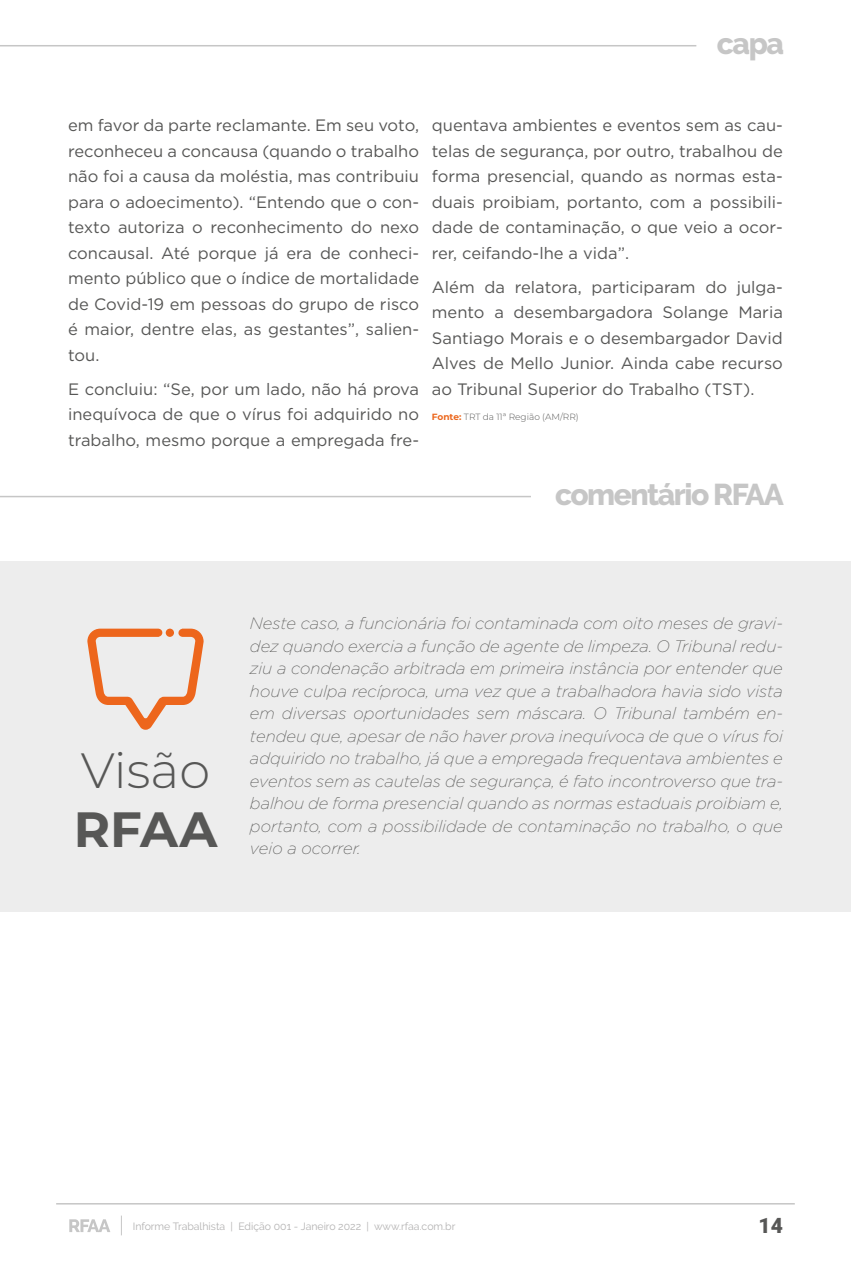
<style>
.page{position:relative;width:851px;height:1276px;background:#fff}
.page>*{position:absolute;margin:0;border:0;box-sizing:border-box;transform-origin:0 0}
.t1{font:300 49.5px "Montserrat";color:#575756}
.t2{font:700 49.5px "Montserrat";color:#575756}
.t3{font:800 30px "Raleway";letter-spacing:-.05em;color:#c6c6c6}
.t4{font:900 21px "Roboto";color:#575756}
.t5{font:16.5px/25.5px "Gotham";color:#575756;text-align:justify}
.t6{font:italic 200 16.5px/22.5px "Gotham";color:#575756;text-align:justify}
.t7{font:10.5px "Raleway";color:#b3b2b2}
.t8{font:300 9px "Montserrat";color:#575756}
.s1{font-weight:700;color:#ec671d}
</style>
<div class="page">
<div style="left:0;top:561px;width:850px;height:351px;background:#ededed"></div>
<svg style="left:87px;top:628px;width:116px;height:102px"></svg>
<div style="left:166px;top:628px;width:8px;height:9px;background:#ed661c;border-radius:50%"></div>
<svg style="left:121px;top:1215px;width:1px;height:20px"></svg>
<hr style="left:56px;top:1203px;width:738px;height:1px;background:#c6c6c6">
<svg style="left:69px;top:1219px;width:41px;height:13px"></svg>
<hr style="left:0;top:45px;width:696px;height:1px;background:#c6c6c6">
<hr style="left:0;top:496px;width:531px;height:1px;background:#c6c6c6">
<h2 class="t3" style="left:716px;top:26px;width:68px">capa</h2>
<p class="t5" style="left:68px;top:112px;width:352px">em favor da parte reclamante. Em seu voto, reconheceu a concausa (quando o trabalho não foi a causa da moléstia, mas contribuiu para o adoecimento). “Entendo que o con&shy;texto autoriza o reconhecimento do nexo concausal. Até porque já era de conheci&shy;mento público que o índice de mortalidade de Covid-19 em pessoas do grupo de risco é maior, dentre elas, as gestantes”, salien&shy;tou.</p>
<p class="t5" style="left:68px;top:376px;width:352px">E concluiu: “Se, por um lado, não há prova inequívoca de que o vírus foi adquirido no trabalho, mesmo porque a empregada fre-</p>
<p class="t5" style="left:432px;top:112px;width:352px">quentava ambientes e eventos sem as cau&shy;telas de segurança, por outro, trabalhou de forma presencial, quando as normas esta&shy;duais proibiam, portanto, com a possibili&shy;dade de contaminação, o que veio a ocor&shy;rer, ceifando-lhe a vida”.</p>
<p class="t5" style="left:432px;top:274px;width:352px">Além da relatora, participaram do julga&shy;mento a desembargadora Solange Maria Santiago Morais e o desembargador David Alves de Mello Junior. Ainda cabe recurso ao Tribunal Superior do Trabalho (TST).</p>
<p class="t8" style="left:432px;top:410px;width:148px"><span class="s1">Fonte:</span> TRT da 11ª Região (AM/RR)</p>
<h2 class="t3" style="left:555px;top:477px;width:230px">comentário RFAA</h2>
<h1 class="t1" style="left:81px;top:737px;width:131px">Visão</h1>
<h1 class="t2" style="left:74px;top:794px;width:145px">RFAA</h1>
<p class="t6" style="left:250px;top:612px;width:534px">Neste caso, a funcionária foi contaminada com oito meses de gravi&shy;dez quando exercia a função de agente de limpeza. O Tribunal redu&shy;ziu a condenação arbitrada em primeira instância por entender que houve culpa recíproca, uma vez que a trabalhadora havia sido vista em diversas oportunidades sem máscara. O Tribunal também en&shy;tendeu que, apesar de não haver prova inequívoca de que o vírus foi adquirido no trabalho, já que a empregada frequentava ambientes e eventos sem as cautelas de segurança, é fato incontroverso que tra&shy;balhou de forma presencial quando as normas estaduais proibiam e, portanto, com a possibilidade de contaminação no trabalho, o que veio a ocorrer.</p>
<p class="t7" style="left:133px;top:1220px;width:324px">Informe Trabalhista | Edição 001 - Janeiro 2022 | www.rfaa.com.br</p>
<p class="t4" style="left:758px;top:1211px;width:26px">14</p>
</div>
